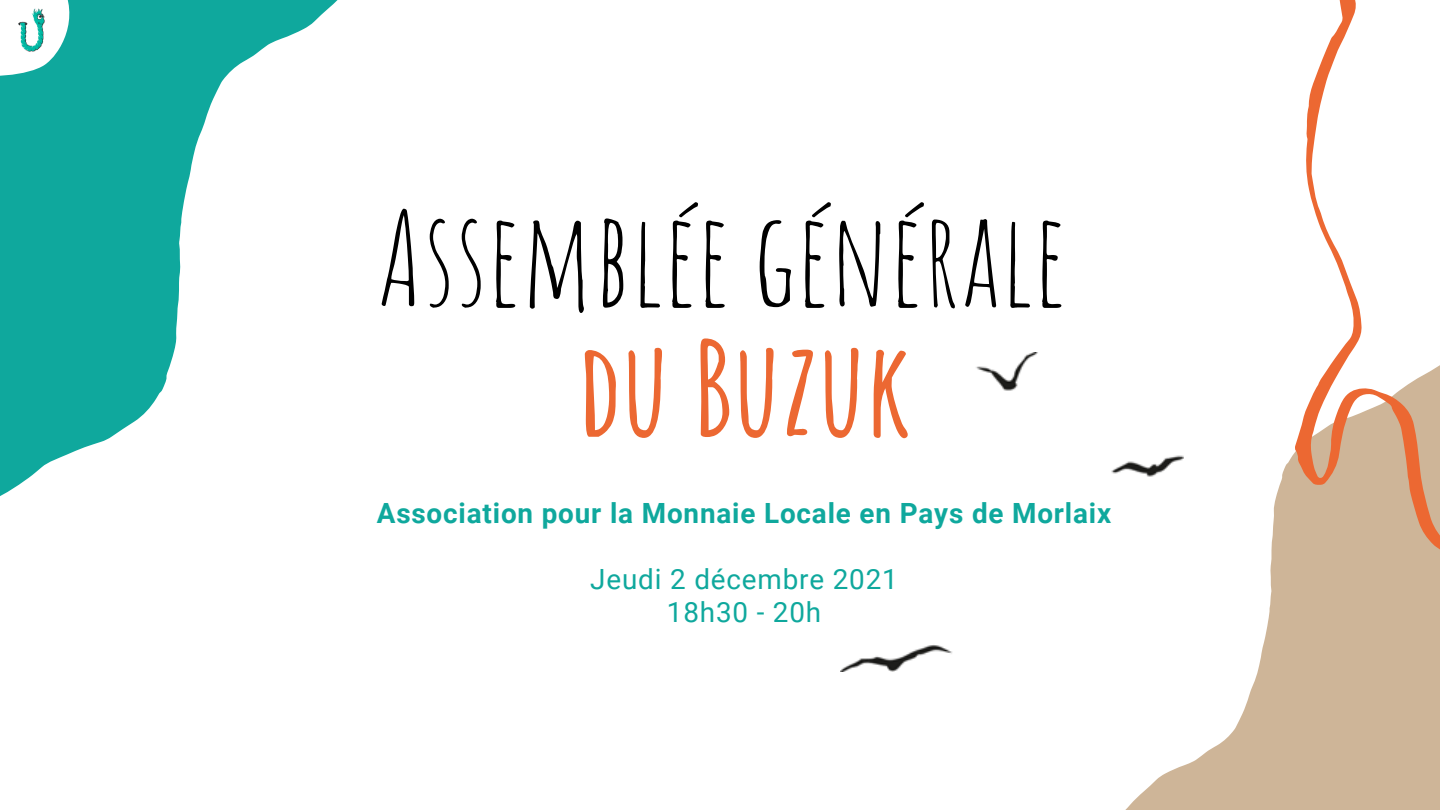
<style>
.page{position:relative;width:1440px;height:810px;background:#fff}
.page>*{position:absolute;margin:0;border:0;box-sizing:border-box;transform-origin:0 0}
.t1{font:130px "Amatic SC";color:#000}
.t2{font:700 130px "Amatic SC";color:#ec6832}
.t3{font:700 27.9px "Roboto";letter-spacing:.03em;color:#0fa89d}
.t4{font:27.9px/33px "Roboto";letter-spacing:.03em;color:#0fa89d;text-align:center}
</style>
<div class="page">
<img style="left:840px;top:353px;width:198px;height:318px">
<svg style="left:1111px;top:455px;width:329px;height:355px;fill:#ceb598"></svg>
<svg style="left:0;top:0;width:338px;height:496px;fill:#0fa89d"></svg>
<svg style="left:1205px;top:0;width:235px;height:580px"></svg>
<svg style="left:0;top:0;width:95px;height:96px"></svg>
<img style="left:9px;top:8px;width:45px;height:45px">
<h1 class="t1" style="left:377px;top:174px;width:691px">Assemblée générale</h1>
<h1 class="t2" style="left:577px;top:304px;width:335px">du Buzuk</h1>
<p class="t3" style="left:377px;top:497px;width:736px">Association pour la Monnaie Locale en Pays de Morlaix</p>
<p class="t4" style="left:590px;top:563px;width:309px">Jeudi 2 décembre 2021<br>18h30 - 20h</p>
</div>
